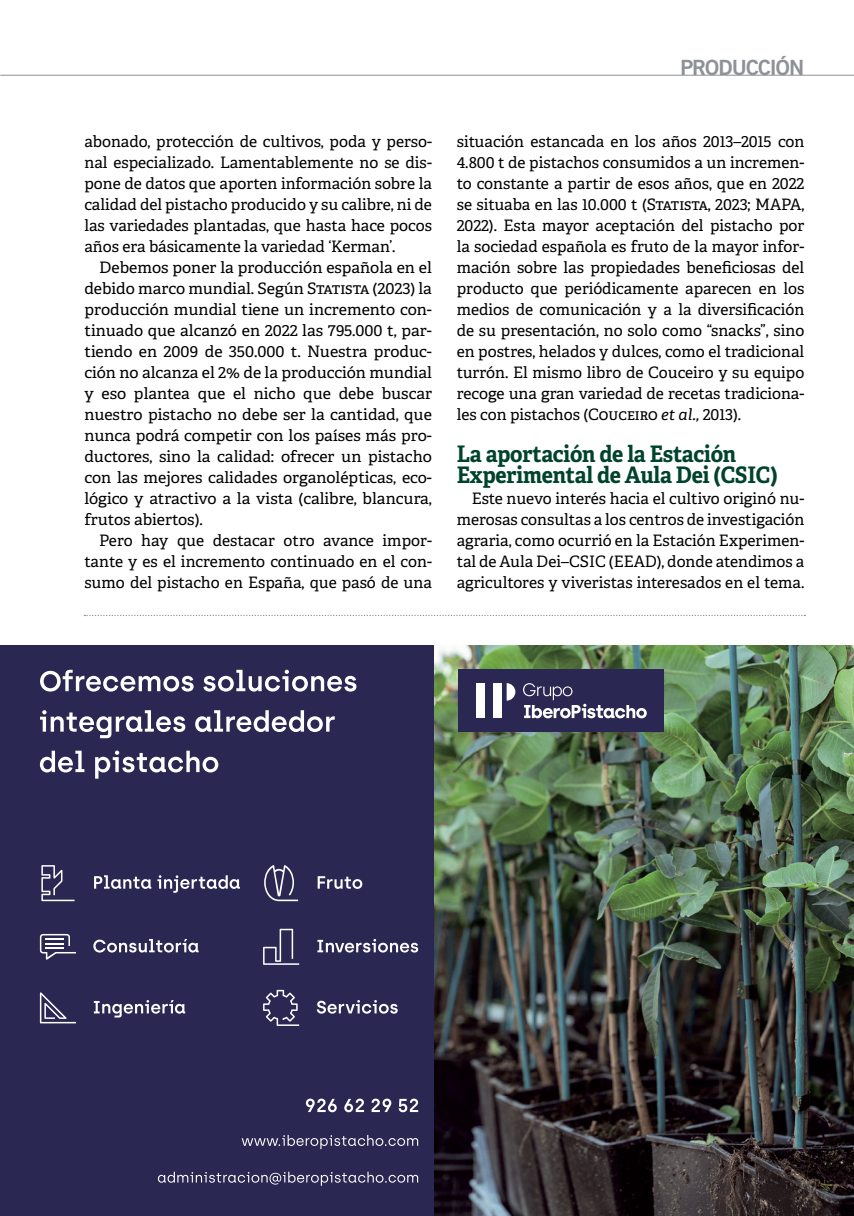
<style>
.page{position:relative;width:854px;height:1216px;background:#fff}
.page>*{position:absolute;margin:0;border:0;box-sizing:border-box;transform-origin:0 0}
.t1{font:700 22.75px/21px "Adelle";letter-spacing:-.01em;color:#00432c;scale:.94 1}
.t2{font:21px "Trade Gothic LT Std Bd 2";letter-spacing:-.045em;color:#8e9196}
.t3{font:15.75px/21px "Adelle";color:#000;text-align:justify}
.s1{font-style:italic}
</style>
<div class="page">
<hr style="left:0;top:75px;width:853px;height:1px;background:#8e9196">
<div style="left:0;top:645px;width:853px;height:570px;background:#2a2853"></div>
<img style="left:434px;top:645px;width:419px;height:570px">
<div style="left:458px;top:669px;width:205px;height:62px;background:#2a2853"></div>
<svg style="left:523px;top:683px;width:123px;height:35px"></svg>
<div style="left:476px;top:683px;width:8px;height:35px;background:#fff"></div>
<div style="left:493px;top:683px;width:9px;height:35px;background:#fff"></div>
<svg style="left:506px;top:683px;width:9px;height:17px"></svg>
<svg style="left:241px;top:1134px;width:177px;height:14px"></svg>
<svg style="left:306px;top:1098px;width:30px;height:14px"></svg>
<svg style="left:344px;top:1098px;width:20px;height:14px"></svg>
<svg style="left:371px;top:1098px;width:20px;height:13px"></svg>
<svg style="left:398px;top:1098px;width:20px;height:14px"></svg>
<svg style="left:158px;top:1171px;width:260px;height:14px"></svg>
<svg style="left:40px;top:669px;width:153px;height:22px"></svg>
<svg style="left:203px;top:669px;width:153px;height:22px"></svg>
<svg style="left:40px;top:710px;width:145px;height:28px"></svg>
<svg style="left:195px;top:710px;width:139px;height:22px"></svg>
<svg style="left:40px;top:750px;width:44px;height:22px"></svg>
<svg style="left:95px;top:750px;width:123px;height:28px"></svg>
<svg style="left:94px;top:875px;width:57px;height:13px"></svg>
<svg style="left:157px;top:875px;width:83px;height:17px"></svg>
<svg style="left:93px;top:939px;width:105px;height:13px"></svg>
<svg style="left:317px;top:939px;width:101px;height:13px"></svg>
<svg style="left:317px;top:876px;width:45px;height:12px"></svg>
<svg style="left:94px;top:1000px;width:91px;height:17px"></svg>
<svg style="left:317px;top:1000px;width:80px;height:13px"></svg>
<svg style="left:40px;top:933px;width:36px;height:26px"></svg>
<svg style="left:263px;top:928px;width:36px;height:36px"></svg>
<svg style="left:40px;top:992px;width:36px;height:31px"></svg>
<svg style="left:41px;top:865px;width:33px;height:36px"></svg>
<svg style="left:264px;top:865px;width:34px;height:36px"></svg>
<svg style="left:263px;top:989px;width:36px;height:36px"></svg>
<svg style="left:84px;top:614px;width:721px;height:2px"></svg>
<p class="t3" style="left:84px;top:131px;width:349px">abonado, protección de cultivos, poda y perso&shy;nal especializado. Lamentablemente no se dis&shy;pone de datos que aporten información sobre la calidad del pistacho producido y su calibre, ni de las variedades plantadas, que hasta hace pocos años era básicamente la variedad ‘Kerman’.</p>
<p class="t3" style="left:84px;top:257px;width:349px;text-indent:15px">Debemos poner la producción española en el debido marco mundial. Según Statista (2023) la producción mundial tiene un incremento con&shy;tinuado que alcanzó en 2022 las 795.000 t, par&shy;tiendo en 2009 de 350.000 t. Nuestra produc&shy;ción no alcanza el 2% de la producción mundial y eso plantea que el nicho que debe buscar nuestro pistacho no debe ser la cantidad, que nunca podrá competir con los países más pro&shy;ductores, sino la calidad: ofrecer un pistacho con las mejores calidades organolépticas, eco&shy;lógico y atractivo a la vista (calibre, blancura, frutos abiertos).</p>
<p class="t3" style="left:84px;top:530px;width:349px;text-indent:15px">Pero hay que destacar otro avance impor&shy;tante y es el incremento continuado en el con&shy;sumo del pistacho en España, que pasó de una</p>
<h2 class="t2" style="left:680px;top:55px;width:125px">PRODUCCIÓN</h2>
<p class="t3" style="left:456px;top:131px;width:349px">situación estancada en los años 2013–2015 con 4.800 t de pistachos consumidos a un incremen&shy;to constante a partir de esos años, que en 2022 se situaba en las 10.000 t (Statista, 2023; MAPA, 2022). Esta mayor aceptación del pistacho por la sociedad española es fruto de la mayor infor&shy;mación sobre las propiedades beneficiosas del producto que periódicamente aparecen en los medios de comunicación y a la diversificación de su presentación, no solo como “snacks”, sino en postres, helados y dulces, como el tradicional turrón. El mismo libro de Couceiro y su equipo recoge una gran variedad de recetas tradiciona&shy;les con pistachos (Couceiro <span class="s1">et al.,</span> 2013).</p>
<h1 class="t1" style="left:456px;top:444px;width:343px">La aportación de la Estación<br>Experimental de Aula Dei (CSIC)</h1>
<p class="t3" style="left:456px;top:488px;width:349px;text-indent:15px">Este nuevo interés hacia el cultivo originó nu&shy;merosas consultas a los centros de investigación agraria, como ocurrió en la Estación Experimen&shy;tal de Aula Dei–CSIC (EEAD), donde atendimos a agricultores y viveristas interesados en el tema.</p>
</div>
